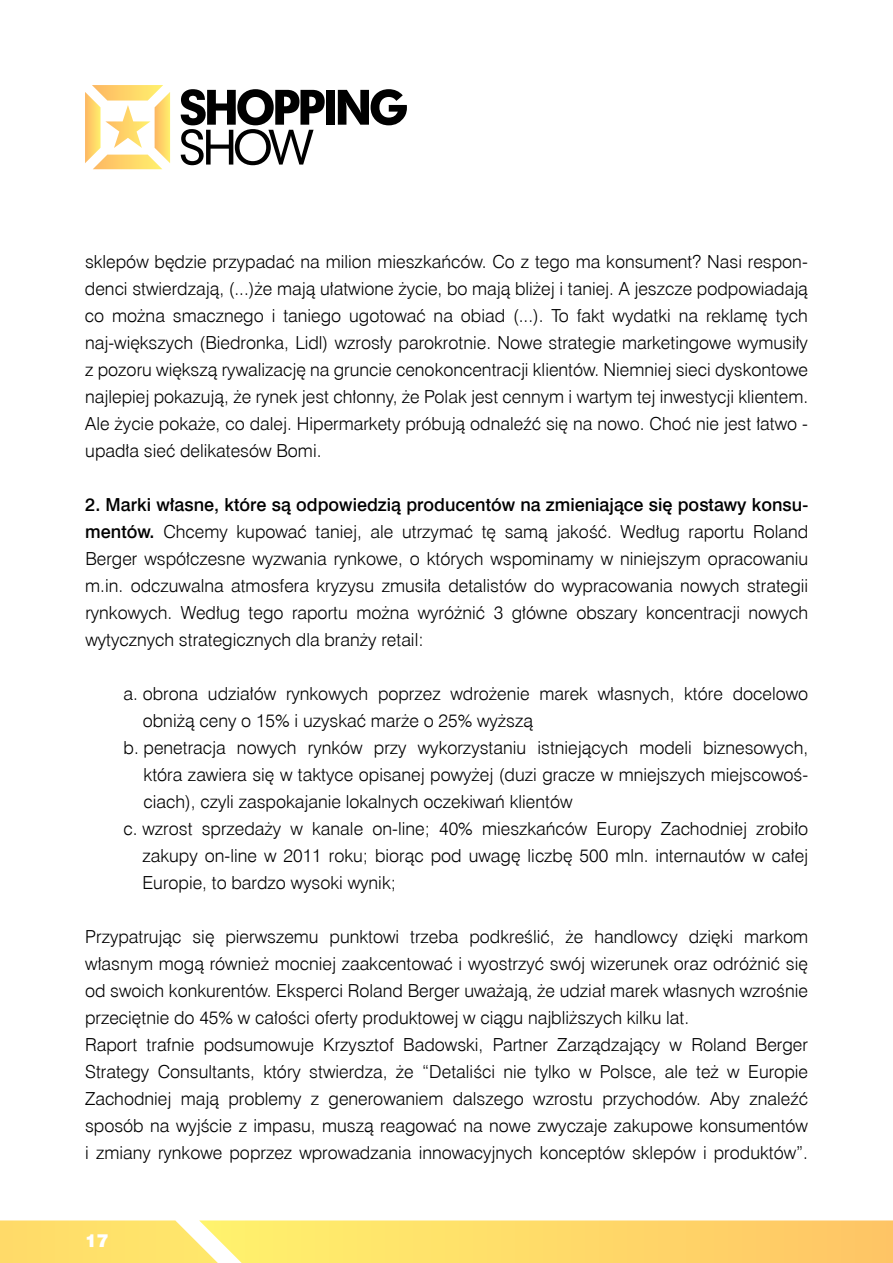
<style>
.page{position:relative;width:893px;height:1263px;background:#fff}
.page>*{position:absolute;margin:0;border:0;box-sizing:border-box;transform-origin:0 0}
.t1{font:18px/27px "Swis 721 Lt EU";color:#000;text-align:justify}
.t2{font:18px "Swis 721 Md EU";color:#000}
.t3{font:18px "Swis 721 Blk EU";color:#fff}
.s1{font-family:"Swis 721 Md EU"}
</style>
<div class="page">
<div style="left:326px;top:90px;width:9px;height:35px;background:#000"></div>
<svg style="left:338px;top:89px;width:69px;height:36px"></svg>
<svg style="left:181px;top:89px;width:144px;height:76px"></svg>
<svg style="left:85px;top:85px;width:85px;height:84px"></svg>
<svg style="left:0;top:1220px;width:893px;height:43px"></svg>
<p class="t1" style="left:85px;top:249px;width:725px">sklepów będzie przypadać na milion mieszkańców. Co z tego ma konsument? Nasi respon&shy;denci stwierdzają, (...)że mają ułatwione życie, bo mają bliżej i taniej. A jeszcze podpowiadają co można smacznego i taniego ugotować na obiad (...). To fakt wydatki na reklamę tych naj-większych (Biedronka, Lidl) wzrosły parokrotnie. Nowe strategie marketingowe wymusiły z pozoru większą rywalizację na gruncie cenokoncentracji klientów. Niemniej sieci dyskontowe najlepiej pokazują, że rynek jest chłonny, że Polak jest cennym i wartym tej inwestycji klientem.<br>Ale życie pokaże, co dalej. Hipermarkety próbują odnaleźć się na nowo. Choć nie jest łatwo - upadła sieć delikatesów Bomi.</p>
<p class="t2" style="left:85px;top:494px;width:724px">2. Marki własne, które są odpowiedzią producentów na zmieniające się postawy konsu-</p>
<p class="t1" style="left:85px;top:519px;width:724px"><span class="s1">mentów.</span> Chcemy kupować taniej, ale utrzymać tę samą jakość. Według raportu Roland Berger współczesne wyzwania rynkowe, o których wspominamy w niniejszym opracowaniu m.in. odczuwalna atmosfera kryzysu zmusiła detalistów do wypracowania nowych strategii rynkowych. Według tego raportu można wyróżnić 3 główne obszary koncentracji nowych wytycznych strategicznych dla branży retail:</p>
<p class="t1" style="left:124px;top:681px;width:686px">a. obrona udziałów rynkowych poprzez wdrożenie marek własnych, które docelowo</p>
<p class="t1" style="left:143px;top:708px;width:392px">obniżą ceny o 15% i uzyskać marże o 25% wyższą</p>
<p class="t1" style="left:124px;top:735px;width:686px">b. penetracja nowych rynków przy wykorzystaniu istniejących modeli biznesowych,</p>
<p class="t1" style="left:144px;top:762px;width:666px">która zawiera się w taktyce opisanej powyżej (duzi gracze w mniejszych miejscowoś-</p>
<p class="t1" style="left:144px;top:789px;width:430px">ciach), czyli zaspokajanie lokalnych oczekiwań klientów</p>
<p class="t1" style="left:124px;top:816px;width:686px">c. wzrost sprzedaży w kanale on-line; 40% mieszkańców Europy Zachodniej zrobiło</p>
<p class="t1" style="left:142px;top:843px;width:667px">zakupy on-line w 2011 roku; biorąc pod uwagę liczbę 500 mln. internautów w całej</p>
<p class="t1" style="left:142px;top:870px;width:255px">Europie, to bardzo wysoki wynik;</p>
<p class="t1" style="left:85px;top:924px;width:724px;text-align:left">Przypatrując się pierwszemu punktowi trzeba podkreślić, że handlowcy dzięki markom własnym mogą również mocniej zaakcentować i wyostrzyć swój wizerunek oraz odróżnić się od swoich konkurentów. Eksperci Roland Berger uważają, że udział marek własnych wzrośnie przeciętnie do 45% w całości oferty produktowej w ciągu najbliższych kilku lat.<br>Raport trafnie podsumowuje Krzysztof Badowski, Partner Zarządzający w Roland Berger Strategy Consultants, który stwierdza, że “Detaliści nie tylko w Polsce, ale też w Europie Zachodniej mają problemy z generowaniem dalszego wzrostu przychodów. Aby znaleźć sposób na wyjście z impasu, muszą reagować na nowe zwyczaje zakupowe konsumentów i zmiany rynkowe poprzez wprowadzania innowacyjnych konceptów sklepów i produktów”.</p>
<p class="t3" style="left:85px;top:1229px;width:25px">17</p>
</div>
